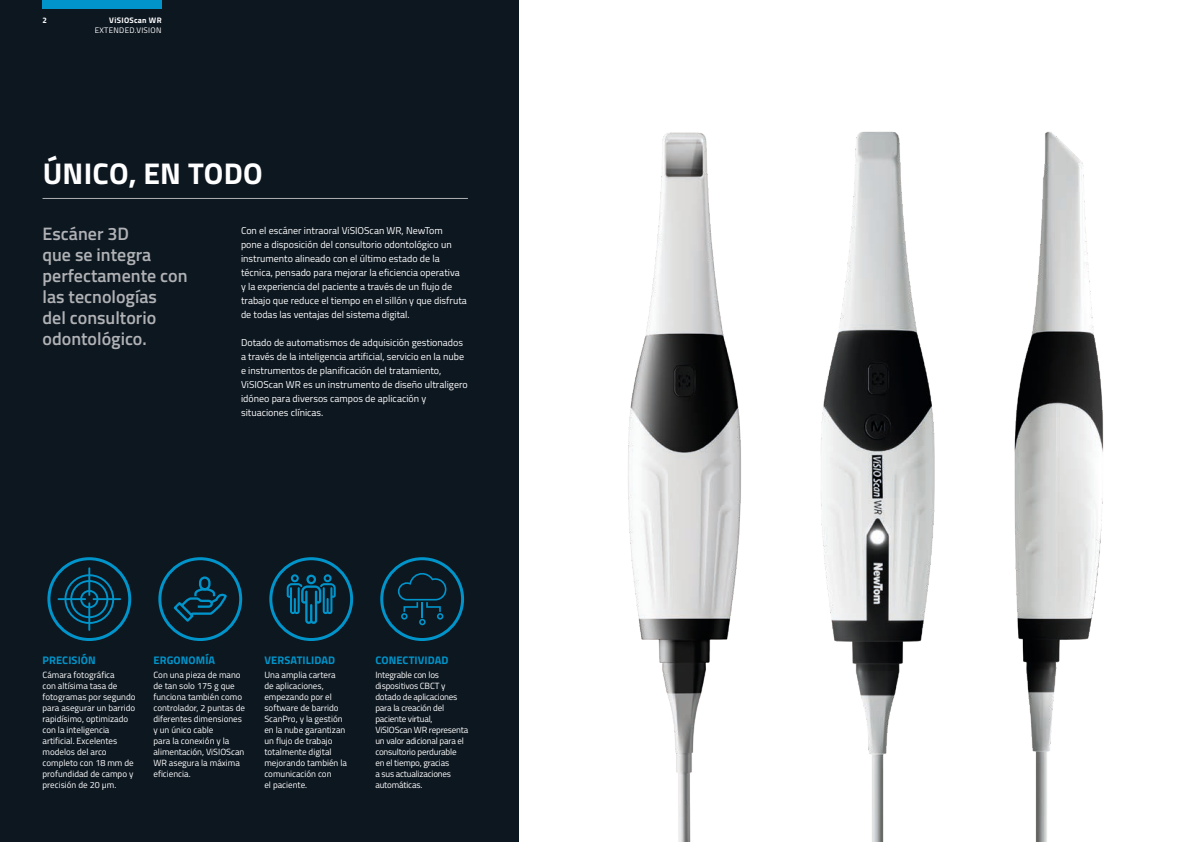
<style>
.page{position:relative;width:1191px;height:842px;background:#fff}
.page>*{position:absolute;margin:0;border:0;box-sizing:border-box;transform-origin:0 0}
.t1{font:700 30px "Titillium";letter-spacing:.01em;color:#fff}
.t2{font:600 18px/21px "Titillium";color:#b0b2b5}
.t3{font:700 11px "Titillium";letter-spacing:.01em;color:#0094ca}
.t4{font:10px/14px "Titillium";color:#fff}
.t5{font:9px/11px "Titillium";color:#fff}
.t6{font:9px/11px "Titillium";letter-spacing:-.02em;color:#fff}
.t7{font:8px "Titillium";letter-spacing:.04em;color:#fff}
.t8{font:700 8px "Titillium";letter-spacing:.035em;color:#fff}
</style>
<div class="page">
<div style="left:0;top:0;width:519px;height:842px;background:#0d1720"></div>
<hr style="left:43px;top:198px;width:425px;height:1px;background:#b0b2b5">
<div style="left:43px;top:0;width:119px;height:9px;background:#0094ca"></div>
<div style="left:380px;top:557px;width:84px;height:84px;border:3px solid #0094ca;border-radius:50%"></div>
<svg style="left:398px;top:573px;width:48px;height:52px"></svg>
<div style="left:269px;top:557px;width:84px;height:84px;border:3px solid #0094ca;border-radius:50%"></div>
<svg style="left:287px;top:574px;width:49px;height:50px"></svg>
<img style="left:1014px;top:131px;width:90px;height:711px">
<img style="left:821px;top:131px;width:114px;height:711px">
<div style="left:158px;top:557px;width:84px;height:84px;border:3px solid #0094ca;border-radius:50%"></div>
<svg style="left:173px;top:576px;width:54px;height:46px"></svg>
<div style="left:47px;top:557px;width:84px;height:84px;border:3px solid #0094ca;border-radius:50%"></div>
<svg style="left:58px;top:567px;width:63px;height:64px"></svg>
<img style="left:628px;top:132px;width:113px;height:710px">
<p class="t8" style="left:43px;top:14px;width:6px">2</p>
<p class="t8" style="left:109px;top:14px;width:54px">ViSIOScan WR</p>
<p class="t7" style="left:95px;top:24px;width:68px">EXTENDED.VISION</p>
<h1 class="t1" style="left:43px;top:151px;width:222px">ÚNICO, EN TODO</h1>
<h2 class="t2" style="left:43px;top:223px;width:146px">Escáner 3D<br>que se integra perfectamente con las tecnologías<br>del consultorio odontológico.</h2>
<p class="t4" style="left:241px;top:223px;width:227px">Con el escáner intraoral ViSIOScan WR, NewTom<br>pone a disposición del consultorio odontológico un instrumento alineado con el último estado de la técnica, pensado para mejorar la eficiencia operativa y la experiencia del paciente a través de un flujo de trabajo que reduce el tiempo en el sillón y que disfruta de todas las ventajas del sistema digital.</p>
<p class="t4" style="left:241px;top:335px;width:228px">Dotado de automatismos de adquisición gestionados a través de la inteligencia artificial, servicio en la nube e instrumentos de planificación del tratamiento, ViSIOScan WR es un instrumento de diseño ultraligero idóneo para diversos campos de aplicación y situaciones clínicas.</p>
<p class="t3" style="left:43px;top:652px;width:55px">PRECISIÓN</p>
<p class="t5" style="left:43px;top:669px;width:95px">Cámara fotográfica<br>con altísima tasa de fotogramas por segundo para asegurar un barrido rapidísimo, optimizado con la inteligencia artificial. Excelentes modelos del arco completo con 18 mm de profundidad de campo y precisión de 20 µm.</p>
<p class="t3" style="left:153px;top:652px;width:63px">ERGONOMÍA</p>
<p class="t5" style="left:153px;top:669px;width:93px">Con una pieza de mano de tan solo 175 g que funciona también como controlador, 2 puntas de diferentes dimensiones y un único cable<br>para la conexión y la alimentación, ViSIOScan<br>WR asegura la máxima eficiencia.</p>
<p class="t3" style="left:264px;top:652px;width:72px">VERSATILIDAD</p>
<p class="t5" style="left:264px;top:669px;width:84px">Una amplia cartera de aplicaciones, empezando por el software de barrido<br>ScanPro, y la gestión en la nube garantizan un flujo de trabajo totalmente digital mejorando también la comunicación con<br>el paciente.</p>
<p class="t3" style="left:375px;top:652px;width:75px">CONECTIVIDAD</p>
<p class="t6" style="left:375px;top:669px;width:94px">Integrable con los dispositivos CBCT y dotado de aplicaciones para la creación del paciente virtual,<br>ViSIOScan WR representa un valor adicional para el consultorio perdurable<br>en el tiempo, gracias<br>a sus actualizaciones automáticas.</p>
</div>
